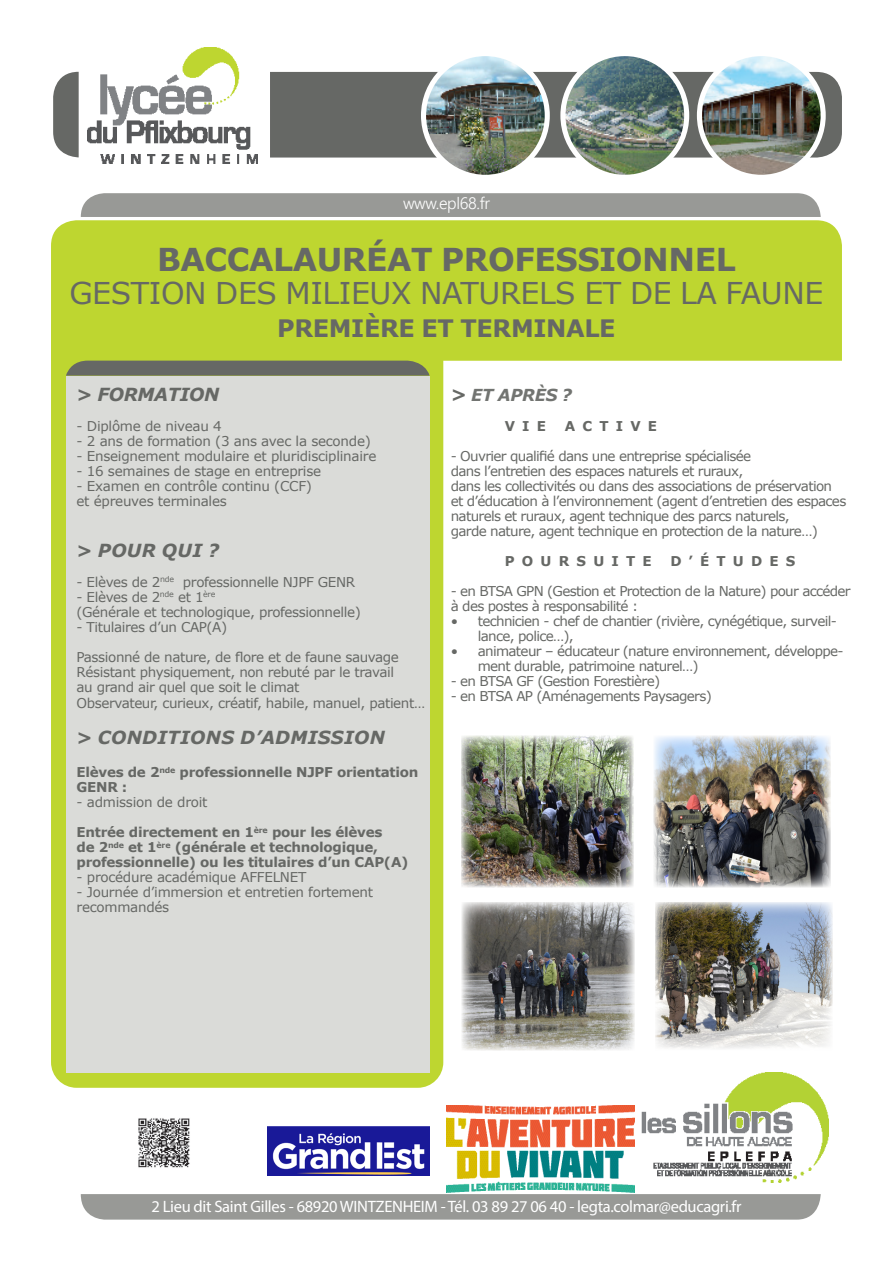
<style>
.page{position:relative;width:893px;height:1263px;background:#fff}
.page>*{position:absolute;margin:0;border:0;box-sizing:border-box;transform-origin:0 0}
.t1{font:700 31.5px "Verdana";letter-spacing:-.015em;color:#666865}
.t2{font:30px "Verdana";letter-spacing:-.015em;color:#666865}
.t3{font:700 24px "Verdana";letter-spacing:-.015em;color:#666865}
.t4{font:italic 700 18px "Verdana";letter-spacing:.015em;color:#666865}
.t5{font:italic 700 18px "Verdana";letter-spacing:-.02em;color:#666865}
.t6{font:16.5px "Myriad Pro";letter-spacing:-.02em;color:#fff}
.t7{font:300 16.5px "Segoe UI";letter-spacing:-.02em;color:#fff}
.t8{font:italic 700 16.5px "Verdana";letter-spacing:-.015em;color:#727471}
.t9{font:13.5px/15px "Verdana";letter-spacing:-.05em;color:#666865}
.t10{font:13.5px "Verdana";letter-spacing:-.03em;color:#666865}
.t11{font:13.5px "Verdana";letter-spacing:-.02em;color:#666865}
.t12{font:700 13.5px/15px "Verdana";letter-spacing:-.02em;color:#666865}
.t13{font:700 13.5px "Verdana";letter-spacing:.535em;color:#666865}
.s1{font-size:18px;color:#666865}
</style>
<div class="page">
<div style="left:51px;top:303px;width:392px;height:785px;background:#bed630;border-radius:26px"></div>
<div style="left:51px;top:220px;width:791px;height:141px;background:#bed630"></div>
<div style="left:81px;top:193px;width:740px;height:24px;background:#989996"></div>
<svg style="left:66px;top:361px;width:364px;height:15px;background:#6a6d62"></svg>
<div style="left:66px;top:376px;width:364px;height:696px;background:#dadbd8"></div>
<img style="left:642px;top:1073px;width:186px;height:109px">
<svg style="left:270px;top:72px;width:572px;height:86px;background:#6e706d"></svg>
<svg style="left:53px;top:72px;width:26px;height:85px;background:#797b79"></svg>
<div style="left:81px;top:1194px;width:740px;height:25px;background:#989996"></div>
<img style="left:699px;top:54px;width:124px;height:123px;border-radius:62px">
<div style="left:697px;top:51px;width:129px;height:129px;border:5px solid #fff;border-radius:50%"></div>
<img style="left:563px;top:54px;width:124px;height:123px;border-radius:62px">
<div style="left:560px;top:51px;width:129px;height:129px;border:5px solid #fff;border-radius:50%"></div>
<img style="left:423px;top:54px;width:124px;height:123px;border-radius:62px">
<div style="left:421px;top:51px;width:129px;height:129px;border:5px solid #fff;border-radius:50%"></div>
<img style="left:87px;top:47px;width:170px;height:116px">
<img style="left:268px;top:1126px;width:162px;height:50px">
<img style="left:461px;top:736px;width:173px;height:151px">
<img style="left:654px;top:736px;width:177px;height:151px">
<img style="left:655px;top:902px;width:177px;height:147px">
<img style="left:462px;top:902px;width:172px;height:148px">
<img style="left:446px;top:1106px;width:188px;height:86px">
<img style="left:138px;top:1118px;width:52px;height:50px">
<p class="t7" style="left:403px;top:187px;width:88px">www.epl68.fr</p>
<p class="t1" style="left:157px;top:237px;width:580px">BACCALAURÉAT PROFESSIONNEL</p>
<p class="t2" style="left:70px;top:272px;width:755px">GESTION DES MILIEUX NATURELS ET DE LA FAUNE</p>
<p class="t3" style="left:277px;top:311px;width:340px">PREMIÈRE ET TERMINALE</p>
<p class="t5" style="left:77px;top:381px;width:144px">&gt; FORMATION</p>
<p class="t11" style="left:77px;top:417px;width:147px">- Diplôme de niveau 4</p>
<p class="t11" style="left:77px;top:432px;width:296px">- 2 ans de formation (3 ans avec la seconde)</p>
<p class="t11" style="left:77px;top:447px;width:301px">- Enseignement modulaire et pluridisciplinaire</p>
<p class="t11" style="left:77px;top:462px;width:246px">- 16 semaines de stage en entreprise</p>
<p class="t11" style="left:77px;top:477px;width:237px">- Examen en contrôle continu (CCF)</p>
<p class="t11" style="left:77px;top:492px;width:152px">et épreuves terminales</p>
<p class="t4" style="left:77px;top:537px;width:144px">&gt; POUR QUI ?</p>
<p class="t10" style="left:77px;top:573px;width:280px">- Elèves de 2<sup>nde</sup> professionnelle NJPF GENR</p>
<p class="t10" style="left:77px;top:588px;width:140px">- Elèves de 2<sup>nde</sup> et 1<sup>ère</sup></p>
<p class="t10" style="left:77px;top:603px;width:286px">(Générale et technologique, professionnelle)</p>
<p class="t10" style="left:77px;top:618px;width:152px">- Titulaires d’un CAP(A)</p>
<p class="t10" style="left:77px;top:648px;width:324px">Passionné de nature, de flore et de faune sauvage</p>
<p class="t10" style="left:77px;top:663px;width:319px">Résistant physiquement, non rebuté par le travail</p>
<p class="t10" style="left:77px;top:678px;width:225px">au grand air quel que soit le climat</p>
<p class="t10" style="left:77px;top:694px;width:350px">Observateur, curieux, créatif, habile, manuel, patient…</p>
<p class="t4" style="left:77px;top:725px;width:310px">&gt; CONDITIONS D’ADMISSION</p>
<p class="t12" style="left:77px;top:765px;width:343px">Elèves de 2<sup>nde</sup> professionnelle NJPF orientation<br>GENR :</p>
<p class="t11" style="left:77px;top:793px;width:132px">- admission de droit</p>
<p class="t12" style="left:77px;top:825px;width:307px">Entrée directement en 1<sup>ère</sup> pour les élèves</p>
<p class="t12" style="left:77px;top:840px;width:303px">de 2<sup>nde</sup> et 1<sup>ère</sup> (générale et technologique,</p>
<p class="t12" style="left:77px;top:855px;width:333px">professionnelle) ou les titulaires d’un CAP(A)</p>
<p class="t11" style="left:77px;top:868px;width:231px">- procédure académique AFFELNET</p>
<p class="t11" style="left:77px;top:883px;width:298px">- Journée d’immersion et entretien fortement</p>
<p class="t11" style="left:77px;top:898px;width:94px">recommandés</p>
<p class="t8" style="left:451px;top:383px;width:123px"><span class="s1">&gt;</span> ET APRÈS ?</p>
<p class="t12" style="left:505px;top:418px;width:43px">VIE</p>
<p class="t12" style="left:565px;top:418px;width:94px">ACTIVE</p>
<p class="t9" style="left:451px;top:448px;width:302px">- Ouvrier qualifié dans une entreprise spécialisée</p>
<p class="t9" style="left:451px;top:463px;width:294px">dans l’entretien des espaces naturels et ruraux,</p>
<p class="t9" style="left:451px;top:478px;width:397px">dans les collectivités ou dans des associations de préservation et d’éducation à l’environnement (agent d’entretien des espaces naturels et ruraux, agent technique des parcs naturels,</p>
<p class="t9" style="left:451px;top:523px;width:369px">garde nature, agent technique en protection de la nature…)</p>
<p class="t13" style="left:505px;top:551px;width:149px">POURSUITE</p>
<p class="t12" style="left:670px;top:553px;width:127px">D’ÉTUDES</p>
<p class="t9" style="left:451px;top:583px;width:401px">- en BTSA GPN (Gestion et Protection de la Nature) pour accéder à des postes à responsabilité :</p>
<p class="t9" style="left:478px;top:613px;width:361px;text-indent:-27px">• technicien - chef de chantier (rivière, cynégétique, surveil&shy;lance, police…),</p>
<p class="t9" style="left:478px;top:643px;width:367px;text-indent:-27px">• animateur – éducateur (nature environnement, développe&shy;ment durable, patrimoine naturel…)</p>
<p class="t9" style="left:451px;top:673px;width:211px">- en BTSA GF (Gestion Forestière)</p>
<p class="t9" style="left:451px;top:688px;width:263px">- en BTSA AP (Aménagements Paysagers)</p>
<p class="t6" style="left:151px;top:1196px;width:591px">2 Lieu dit Saint Gilles - 68920 WINTZENHEIM - Tél. 03 89 27 06 40 - legta.colmar@educagri.fr</p>
</div>
